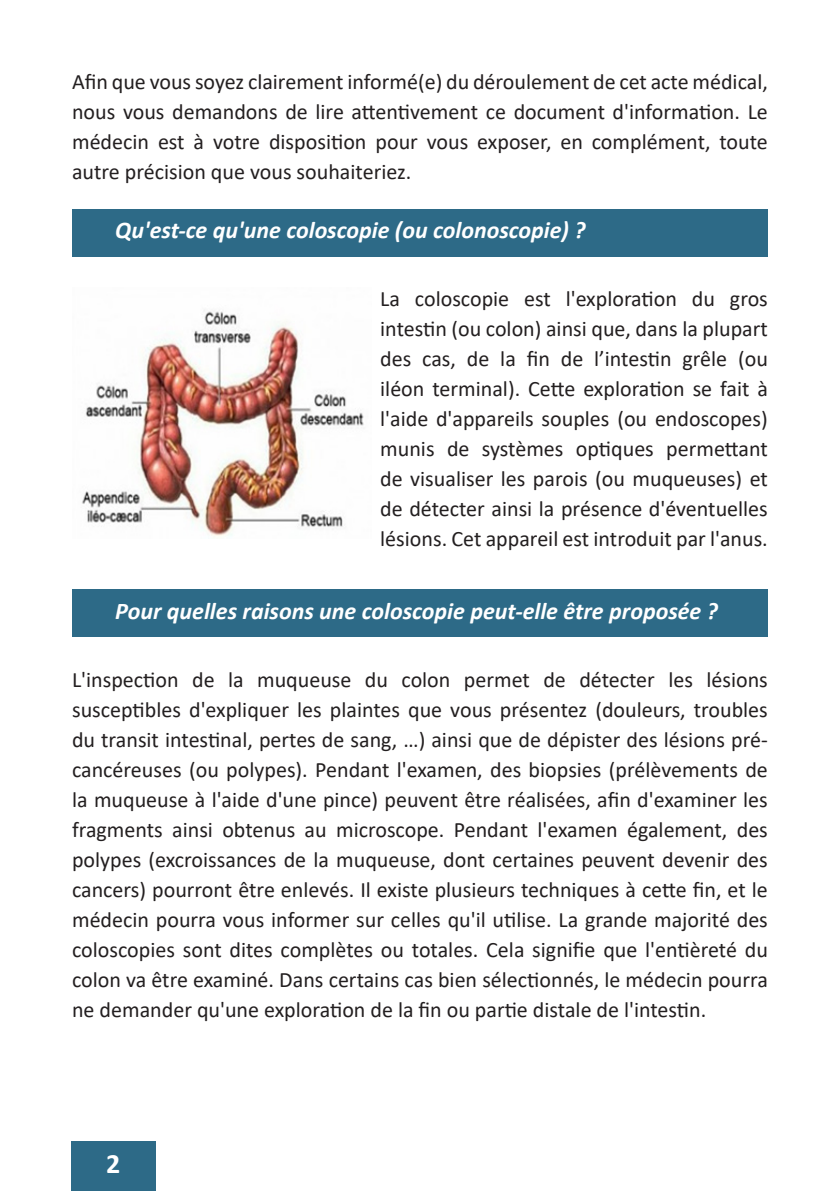
<style>
.page{position:relative;width:840px;height:1191px;background:#fff}
.page>*{position:absolute;margin:0;border:0;box-sizing:border-box;transform-origin:0 0}
.t1{font:700 28px "Calibri";color:#fff}
.t2{font:italic 700 24px "Calibri";color:#fff}
.t3{font:22px/30px "Calibri";color:#231f20;text-align:justify}
</style>
<div class="page">
<div style="left:71px;top:1141px;width:85px;height:50px;background:#2d6a87"></div>
<div style="left:72px;top:209px;width:695px;height:47px;background:#2d6a87"></div>
<div style="left:72px;top:590px;width:695px;height:47px;background:#2d6a87"></div>
<img style="left:82px;top:310px;width:282px;height:227px">
<p class="t3" style="left:72px;top:66px;width:697px">Afin que vous soyez clairement informé(e) du déroulement de cet acte médical, nous vous demandons de lire attentivement ce document d'information. Le médecin est à votre disposition pour vous exposer, en complément, toute autre précision que vous souhaiteriez.</p>
<p class="t2" style="left:115px;top:213px;width:471px">Qu'est-ce qu'une coloscopie (ou colonoscopie) ?</p>
<p class="t3" style="left:380px;top:283px;width:389px">La coloscopie est l'exploration du gros intestin (ou colon) ainsi que, dans la plupart des cas, de la fin de l’intestin grêle (ou iléon terminal). Cette exploration se fait à l'aide d'appareils souples (ou endoscopes) munis de systèmes optiques permettant de visualiser les parois (ou muqueuses) et de détecter ainsi la présence d'éventuelles lésions. Cet appareil est introduit par l'anus.</p>
<p class="t2" style="left:115px;top:594px;width:603px">Pour quelles raisons une coloscopie peut-elle être proposée ?</p>
<p class="t3" style="left:72px;top:664px;width:697px">L'inspection de la muqueuse du colon permet de détecter les lésions susceptibles d'expliquer les plaintes que vous présentez (douleurs, troubles du transit intestinal, pertes de sang, …) ainsi que de dépister des lésions pré&shy;cancéreuses (ou polypes). Pendant l'examen, des biopsies (prélèvements de la muqueuse à l'aide d'une pince) peuvent être réalisées, afin d'examiner les fragments ainsi obtenus au microscope. Pendant l'examen également, des polypes (excroissances de la muqueuse, dont certaines peuvent devenir des cancers) pourront être enlevés. Il existe plusieurs techniques à cette fin, et le médecin pourra vous informer sur celles qu'il utilise. La grande majorité des coloscopies sont dites complètes ou totales. Cela signifie que l'entièreté du colon va être examiné. Dans certains cas bien sélectionnés, le médecin pourra ne demander qu'une exploration de la fin ou partie distale de l'intestin.</p>
<p class="t1" style="left:106px;top:1144px;width:16px">2</p>
</div>
